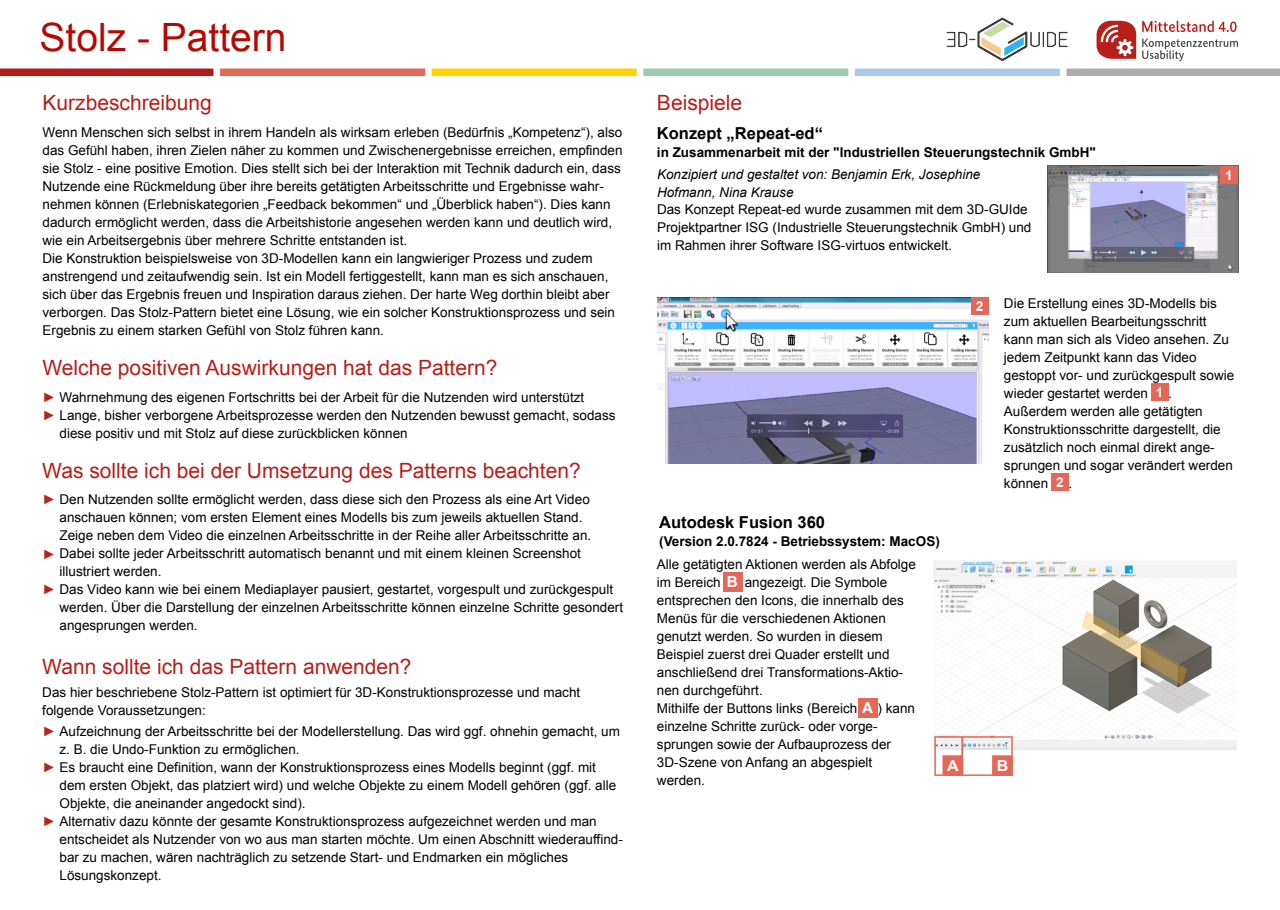
<style>
.page{position:relative;width:1280px;height:910px;background:#fff}
.page>*{position:absolute;margin:0;border:0;box-sizing:border-box;transform-origin:0 0}
.t1{font:39px "Arial";color:#b50900}
.t2{font:21px "Arial";color:#b81e1a}
.t3{font:700 16.5px "Arial";color:#000}
.t4{font:700 15.15px "Arial";color:#fff;scale:1.06 1}
.t5{font:700 15.15px "Arial";color:#fff}
.t6{font:13.5px/18px "Arial";color:#000}
.t7{font:700 13.5px "Arial";color:#000}
.t8{font:italic 13.5px/18px "Arial";color:#000}
.t9{font:700 13.5px "Arial";color:#fff}
.s1{color:#b82518}
</style>
<div class="page">
<img style="left:946px;top:17px;width:122px;height:45px">
<svg style="left:1142px;top:21px;width:94px;height:11px"></svg>
<svg style="left:1142px;top:39px;width:96px;height:22px"></svg>
<svg style="left:1096px;top:21px;width:40px;height:38px"></svg>
<img style="left:1047px;top:166px;width:191px;height:106px">
<img style="left:657px;top:298px;width:331px;height:165px">
<img style="left:934px;top:561px;width:302px;height:189px">
<div style="left:0;top:69px;width:213px;height:7px;background:#b51918"></div>
<div style="left:220px;top:69px;width:205px;height:7px;background:#e46857"></div>
<div style="left:432px;top:69px;width:205px;height:7px;background:#ffd400"></div>
<div style="left:643px;top:69px;width:205px;height:7px;background:#9ccdb2"></div>
<div style="left:855px;top:69px;width:205px;height:7px;background:#aac9e6"></div>
<div style="left:1066px;top:69px;width:214px;height:7px;background:#aeadad"></div>
<div style="left:1220px;top:166px;width:17px;height:17px;background:#e46857"></div>
<div style="left:992px;top:755px;width:21px;height:21px;background:#e46857;border:2px solid #e46857"></div>
<div style="left:1051px;top:473px;width:17px;height:17px;background:#e46857"></div>
<div style="left:723px;top:572px;width:19px;height:20px;background:#e46857"></div>
<div style="left:1151px;top:384px;width:17px;height:17px;background:#e46857"></div>
<div style="left:971px;top:298px;width:17px;height:17px;background:#e46857"></div>
<div style="left:961px;top:736px;width:52px;height:40px;border:2px solid #e46857"></div>
<div style="left:942px;top:755px;width:21px;height:21px;background:#e46857;border:2px solid #e46857"></div>
<div style="left:934px;top:736px;width:29px;height:40px;border:2px solid #e46857"></div>
<div style="left:858px;top:698px;width:19px;height:20px;background:#e46857"></div>
<h1 class="t1" style="left:40px;top:12px;width:249px">Stolz - Pattern</h1>
<h2 class="t2" style="left:42px;top:89px;width:171px">Kurzbeschreibung</h2>
<p class="t6" style="left:43px;top:123px;width:582px">Wenn Menschen sich selbst in ihrem Handeln als wirksam erleben (Bedürfnis „Kompetenz“), also das Gefühl haben, ihren Zielen näher zu kommen und Zwischenergebnisse erreichen, empfinden sie Stolz - eine positive Emotion. Dies stellt sich bei der Interaktion mit Technik dadurch ein, dass Nutzende eine Rückmeldung über ihre bereits getätigten Arbeitsschritte und Ergebnisse wahr&shy;nehmen können (Erlebniskategorien „Feedback bekommen“ und „Überblick haben“). Dies kann dadurch ermöglicht werden, dass die Arbeitshistorie angesehen werden kann und deutlich wird, wie ein Arbeitsergebnis über mehrere Schritte entstanden ist.<br>Die Konstruktion beispielsweise von 3D-Modellen kann ein langwieriger Prozess und zudem anstrengend und zeitaufwendig sein. Ist ein Modell fertiggestellt, kann man es sich anschauen, sich über das Ergebnis freuen und Inspiration daraus ziehen. Der harte Weg dorthin bleibt aber verborgen. Das Stolz-Pattern bietet eine Lösung, wie ein solcher Konstruktionsprozess und sein Ergebnis zu einem starken Gefühl von Stolz führen kann.</p>
<h2 class="t2" style="left:43px;top:354px;width:456px">Welche positiven Auswirkungen hat das Pattern?</h2>
<p class="t6" style="left:42px;top:388px;width:543px"><span class="s1">►</span> Wahrnehmung des eigenen Fortschritts bei der Arbeit für die Nutzenden wird unterstützt</p>
<p class="t6" style="left:42px;top:406px;width:575px"><span class="s1">►</span> Lange, bisher verborgene Arbeitsprozesse werden den Nutzenden bewusst gemacht, sodass</p>
<p class="t6" style="left:60px;top:424px;width:350px">diese positiv und mit Stolz auf diese zurückblicken können</p>
<h2 class="t2" style="left:42px;top:457px;width:540px">Was sollte ich bei der Umsetzung des Patterns beachten?</h2>
<p class="t6" style="left:43px;top:491px;width:549px"><span class="s1">►</span> Den Nutzenden sollte ermöglicht werden, dass diese sich den Prozess als eine Art Video</p>
<p class="t6" style="left:60px;top:509px;width:524px">anschauen können; vom ersten Element eines Modells bis zum jeweils aktuellen Stand.</p>
<p class="t6" style="left:60px;top:527px;width:533px">Zeige neben dem Video die einzelnen Arbeitsschritte in der Reihe aller Arbeitsschritte an.</p>
<p class="t6" style="left:43px;top:545px;width:540px"><span class="s1">►</span> Dabei sollte jeder Arbeitsschritt automatisch benannt und mit einem kleinen Screenshot</p>
<p class="t6" style="left:60px;top:563px;width:104px">illustriert werden.</p>
<p class="t6" style="left:43px;top:581px;width:572px"><span class="s1">►</span> Das Video kann wie bei einem Mediaplayer pausiert, gestartet, vorgespult und zurückgespult</p>
<p class="t6" style="left:60px;top:599px;width:565px">werden. Über die Darstellung der einzelnen Arbeitsschritte können einzelne Schritte gesondert</p>
<p class="t6" style="left:60px;top:617px;width:140px">angesprungen werden.</p>
<h2 class="t2" style="left:42px;top:653px;width:371px">Wann sollte ich das Pattern anwenden?</h2>
<p class="t6" style="left:42px;top:684px;width:539px">Das hier beschriebene Stolz-Pattern ist optimiert für 3D-Konstruktionsprozesse und macht folgende Voraussetzungen:</p>
<p class="t6" style="left:43px;top:723px;width:579px"><span class="s1">►</span> Aufzeichnung der Arbeitsschritte bei der Modellerstellung. Das wird ggf. ohnehin gemacht, um</p>
<p class="t6" style="left:60px;top:741px;width:242px">z. B. die Undo-Funktion zu ermöglichen.</p>
<p class="t6" style="left:42px;top:759px;width:555px"><span class="s1">►</span> Es braucht eine Definition, wann der Konstruktionsprozess eines Modells beginnt (ggf. mit</p>
<p class="t6" style="left:60px;top:777px;width:558px">dem ersten Objekt, das platziert wird) und welche Objekte zu einem Modell gehören (ggf. alle</p>
<p class="t6" style="left:60px;top:795px;width:248px">Objekte, die aneinander angedockt sind).</p>
<p class="t6" style="left:42px;top:813px;width:556px"><span class="s1">►</span> Alternativ dazu könnte der gesamte Konstruktionsprozess aufgezeichnet werden und man</p>
<p class="t6" style="left:60px;top:831px;width:565px">entscheidet als Nutzender von wo aus man starten möchte. Um einen Abschnitt wiederauffind-</p>
<p class="t6" style="left:60px;top:849px;width:510px">bar zu machen, wären nachträglich zu setzende Start- und Endmarken ein mögliches</p>
<p class="t6" style="left:60px;top:867px;width:104px">Lösungskonzept.</p>
<h2 class="t2" style="left:657px;top:89px;width:87px">Beispiele</h2>
<p class="t3" style="left:657px;top:122px;width:167px">Konzept „Repeat-ed“</p>
<p class="t7" style="left:657px;top:143px;width:440px">in Zusammenarbeit mit der "Industriellen Steuerungstechnik GmbH"</p>
<p class="t8" style="left:657px;top:165px;width:325px">Konzipiert und gestaltet von: Benjamin Erk, Josephine<br>Hofmann, Nina Krause</p>
<p class="t6" style="left:657px;top:201px;width:376px">Das Konzept Repeat-ed wurde zusammen mit dem 3D-GUIde<br>Projektpartner ISG (Industrielle Steuerungstechnik GmbH) und im Rahmen ihrer Software ISG-virtuos entwickelt.</p>
<p class="t9" style="left:1225px;top:166px;width:9px">1</p>
<p class="t3" style="left:659px;top:511px;width:167px">Autodesk Fusion 360</p>
<p class="t7" style="left:659px;top:532px;width:282px">(Version 2.0.7824 - Betriebssystem: MacOS)</p>
<p class="t6" style="left:657px;top:555px;width:260px">Alle getätigten Aktionen werden als Abfolge im Bereich B angezeigt. Die Symbole entsprechen den Icons, die innerhalb des Menüs für die verschiedenen Aktionen genutzt werden. So wurden in diesem Beispiel zuerst drei Quader erstellt und anschließend drei Transformations-Aktio&shy;nen durchgeführt.<br>Mithilfe der Buttons links (Bereich A) ) kann einzelne Schritte zurück- oder vorge&shy;sprungen sowie der Aufbauprozess der 3D-Szene von Anfang an abgespielt werden.</p>
<p class="t5" style="left:727px;top:572px;width:12px">B</p>
<p class="t5" style="left:862px;top:698px;width:12px">A</p>
<p class="t4" style="left:947px;top:756px;width:12px">A</p>
<p class="t9" style="left:976px;top:298px;width:9px">2</p>
<p class="t6" style="left:1004px;top:294px;width:232px">Die Erstellung eines 3D-Modells bis zum aktuellen Bearbeitungsschritt kann man sich als Video ansehen. Zu jedem Zeitpunkt kann das Video gestoppt vor- und zurückgespult sowie wieder gestartet werden ( ).<br>Außerdem werden alle getätigten Konstruktionsschritte dargestellt, die zusätzlich noch einmal direkt ange&shy;sprungen und sogar verändert werden können ( ).</p>
<p class="t9" style="left:1156px;top:383px;width:9px">1</p>
<p class="t9" style="left:1056px;top:473px;width:9px">2</p>
<p class="t4" style="left:997px;top:756px;width:12px">B</p>
</div>
